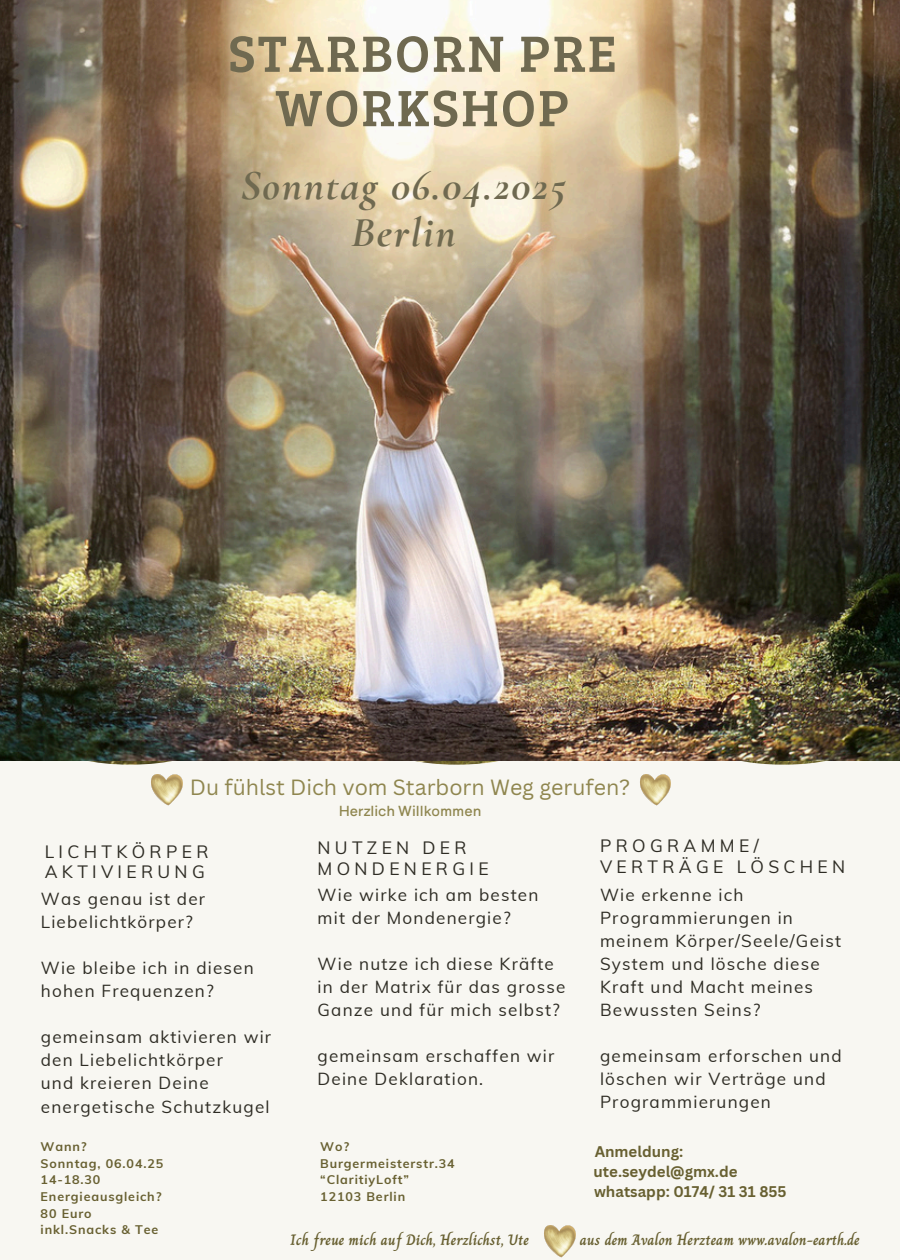
<style>
.page{position:relative;width:900px;height:1260px;background:#f8f7f2}
.page>*{position:absolute;margin:0;border:0;box-sizing:border-box;transform-origin:0 0}
.t1{font:52.75px/54.5px "Bree Serif";letter-spacing:.04em;color:#6f6950;text-align:center}
.t2{font:italic 700 42.75px/46.8px "Cormorant Garamond";letter-spacing:.04em;color:#6f6950;text-align:center}
.t3{font:21.5px "Canva Sans";color:#8f864f}
.t4{font:17.5px/20.5px "Muli";letter-spacing:.245em;color:#2e2c24}
.t5{font:17px/23px "Muli";letter-spacing:.07em;color:#2e2c24}
.t6{font:700 15.25px "Charm";color:#686031}
.t7{font:700 15px/20px "Canva Sans";color:#686031}
.t8{font:14px "Shippori Antique";color:#8f864f}
.t9{font:700 12.5px "Muli";letter-spacing:.07em;color:#686031}
</style>
<div class="page">
<svg style="left:89px;top:761px;width:736px;height:27px"></svg>
<img style="left:0;top:0;width:900px;height:761px">
<img style="left:544px;top:1226px;width:32px;height:32px">
<img style="left:150px;top:774px;width:32px;height:32px">
<img style="left:639px;top:774px;width:32px;height:32px">
<p class="t1" style="left:228px;top:24px;width:390px">STARBORN PRE<br>WORKSHOP</p>
<p class="t2" style="left:241px;top:162px;width:327px">Sonntag 06.04.2025<br>Berlin</p>
<p class="t3" style="left:190px;top:772px;width:442px">Du fühlst Dich vom Starborn Weg gerufen?</p>
<p class="t8" style="left:339px;top:799px;width:144px">Herzlich Willkommen</p>
<h1 class="t4" style="left:45px;top:841px;width:165px">LICHTKÖRPER<br>AKTIVIERUNG</h1>
<h2 class="t5" style="left:41px;top:887px;width:166px">Was genau ist der<br>Liebelichtkörper?</h2>
<p class="t5" style="left:41px;top:956px;width:214px">Wie bleibe ich in diesen hohen Frequenzen?</p>
<p class="t5" style="left:41px;top:1025px;width:232px">gemeinsam aktivieren wir den Liebelichtkörper<br>und kreieren Deine energetische Schutzkugel</p>
<p class="t9" style="left:41px;top:1138px;width:48px">Wann?</p>
<h3 class="t9" style="left:41px;top:1155px;width:124px">Sonntag, 06.04.25</h3>
<h4 class="t9" style="left:41px;top:1172px;width:61px">14-18.30</h4>
<h4 class="t9" style="left:41px;top:1188px;width:122px">Energieausgleich?</h4>
<h4 class="t9" style="left:41px;top:1205px;width:52px">80 Euro</h4>
<h5 class="t9" style="left:41px;top:1222px;width:119px">inkl.Snacks &amp; Tee</h5>
<h5 class="t4" style="left:318px;top:837px;width:173px">NUTZEN DER<br>MONDENERGIE</h5>
<h5 class="t5" style="left:318px;top:883px;width:222px">Wie wirke ich am besten mit der Mondenergie?</h5>
<h5 class="t5" style="left:318px;top:952px;width:249px">Wie nutze ich diese Kräfte in der Matrix für das grosse<br>Ganze und für mich selbst?</h5>
<h5 class="t5" style="left:318px;top:1044px;width:238px">gemeinsam erschaffen wir<br>Deine Deklaration.</h5>
<h5 class="t9" style="left:320px;top:1138px;width:30px">Wo?</h5>
<h5 class="t9" style="left:320px;top:1155px;width:136px">Burgermeisterstr.34</h5>
<h5 class="t9" style="left:320px;top:1172px;width:90px">“ClaritiyLoft”</h5>
<p class="t9" style="left:320px;top:1188px;width:87px">12103 Berlin</p>
<p class="t4" style="left:600px;top:835px;width:247px">PROGRAMME/<br>VERTRÄGE LÖSCHEN</p>
<p class="t5" style="left:600px;top:883px;width:243px">Wie erkenne ich<br>Programmierungen in meinem Körper/Seele/Geist<br>System und lösche diese<br>Kraft und Macht meines<br>Bewussten Seins?</p>
<p class="t5" style="left:600px;top:1044px;width:243px">gemeinsam erforschen und löschen wir Verträge und<br>Programmierungen</p>
<p class="t7" style="left:594px;top:1141px;width:195px">Anmeldung: ute.seydel@gmx.de whatsapp: 0174/ 31 31 855</p>
<p class="t6" style="left:290px;top:1228px;width:240px">Ich freue mich auf Dich, Herzlichst, Ute</p>
<p class="t6" style="left:580px;top:1228px;width:281px">aus dem Avalon Herzteam www.avalon-earth.de</p>
</div>
